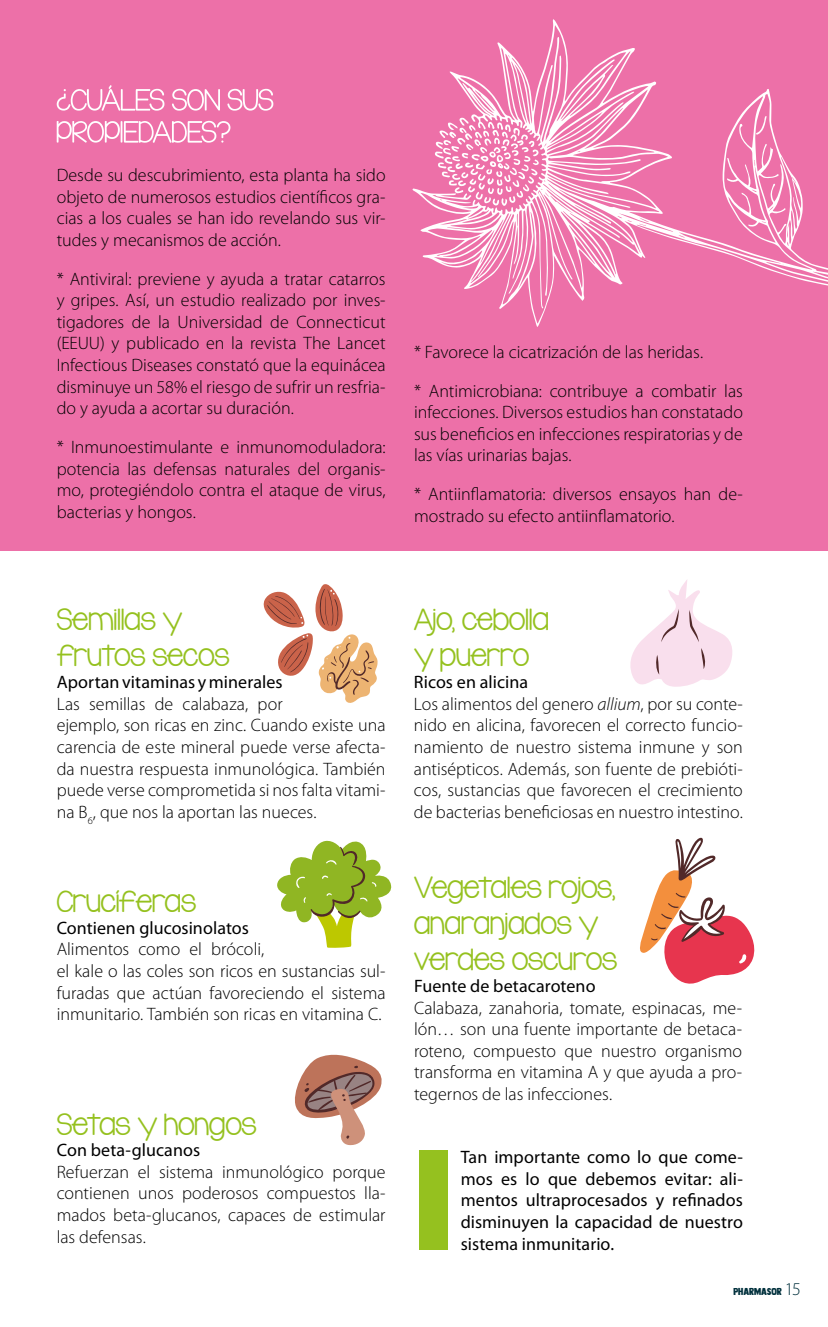
<style>
.page{position:relative;width:828px;height:1327px;background:#fff}
.page>*{position:absolute;margin:0;border:0;box-sizing:border-box;transform-origin:0 0}
.t1{font:24px/36px "KG Lego House";color:#95c11f}
.t2{font:300 18px/21.6px "Myriad Pro";color:#000;text-align:justify}
.t3{font:18px/21.6px "Myriad Pro";letter-spacing:.005em;color:#000;text-align:justify}
.t4{font:10px "DK Longreach";color:#00303c}
.s1{font-weight:400}
.s2{font-style:italic}
.s3{font-family:"Myriad Pro";font-weight:300;font-size:18px}
</style>
<div class="page">
<div style="left:0;top:0;width:828px;height:550px;background:#ed70a8"></div>
<svg style="left:57px;top:85px;width:216px;height:26px"></svg>
<svg style="left:57px;top:121px;width:173px;height:22px"></svg>
<svg style="left:412px;top:19px;width:416px;height:308px"></svg>
<svg style="left:435px;top:118px;width:137px;height:162px"></svg>
<svg style="left:756px;top:116px;width:10px;height:19px"></svg>
<svg style="left:277px;top:840px;width:115px;height:108px"></svg>
<svg style="left:263px;top:584px;width:115px;height:119px"></svg>
<svg style="left:630px;top:580px;width:103px;height:107px"></svg>
<svg style="left:295px;top:1054px;width:87px;height:91px"></svg>
<svg style="left:640px;top:838px;width:115px;height:146px"></svg>
<div style="left:419px;top:1149px;width:29px;height:100px;background:#95c11f"></div>
<p class="t2" style="left:57px;top:164px;width:330px">Desde su descubrimiento, esta planta ha sido objeto de numerosos estudios científicos gra&shy;cias a los cuales se han ido revelando sus vir&shy;tudes y mecanismos de acción.</p>
<p class="t2" style="left:57px;top:268px;width:330px">* Antiviral: previene y ayuda a tratar catarros y gripes. Así, un estudio realizado por inves&shy;tigadores de la Universidad de Connecticut (EEUU) y publicado en la revista The Lancet Infectious Diseases constató que la equinácea disminuye un 58% el riesgo de sufrir un resfria&shy;do y ayuda a acortar su duración.</p>
<p class="t2" style="left:57px;top:436px;width:330px">* Inmunoestimulante e inmunomoduladora: potencia las defensas naturales del organis&shy;mo, protegiéndolo contra el ataque de virus, bacterias y hongos.</p>
<p class="t2" style="left:414px;top:332px;width:330px;line-height:38.6px">* Favorece la cicatrización de las heridas.<br>* Antimicrobiana: contribuye a combatir las</p>
<p class="t2" style="left:414px;top:401px;width:330px">infecciones. Diversos estudios han constatado sus beneficios en infecciones respiratorias y de las vías urinarias bajas.</p>
<p class="t2" style="left:414px;top:483px;width:330px">* Antiinflamatoria: diversos ensayos han de&shy;mostrado su efecto antiinflamatorio.</p>
<h1 class="t1" style="left:57px;top:602px;width:174px">Semillas y frutos secos</h1>
<p class="t3" style="left:57px;top:671px;width:227px">Aportan vitaminas y minerales</p>
<p class="t2" style="left:57px;top:693px;width:330px;text-align:left">Las semillas de calabaza, por<br>ejemplo, son ricas en zinc. Cuando existe una carencia de este mineral puede verse afecta&shy;da nuestra respuesta inmunológica. También puede verse comprometida si nos falta vitami&shy;na B<sub>6</sub>, que nos la aportan las nueces.</p>
<h1 class="t1" style="left:57px;top:884px;width:141px">Crucíferas</h1>
<p class="t3" style="left:57px;top:916px;width:194px">Contienen glucosinolatos</p>
<p class="t2" style="left:57px;top:938px;width:330px;text-align:left">Alimentos como el brócoli,<br>el kale o las coles son ricos en sustancias sul&shy;furadas que actúan favoreciendo el sistema inmunitario. También son ricas en vitamina C.</p>
<h1 class="t1" style="left:57px;top:1106px;width:202px">Setas y hongos</h1>
<p class="t3" style="left:57px;top:1139px;width:145px">Con beta-glucanos</p>
<p class="t2" style="left:57px;top:1160px;width:330px">Refuerzan el sistema inmunológico porque contienen unos poderosos compuestos lla&shy;mados beta-glucanos, capaces de estimular las defensas.</p>
<h1 class="t1" style="left:414px;top:602px;width:136px">Ajo, cebolla y puerro</h1>
<p class="t2" style="left:414px;top:671px;width:330px;text-align:left"><span class="s1">Ricos en alicina<br></span>Los alimentos del genero <span class="s2">allium</span>, por su conte&shy;nido en alicina, favorecen el correcto funcio&shy;namiento de nuestro sistema inmune y son antisépticos. Además, son fuente de prebióti&shy;cos, sustancias que favorecen el crecimiento de bacterias beneficiosas en nuestro intestino.</p>
<h1 class="t1" style="left:414px;top:870px;width:205px">Vegetales rojos, anaranjados y verdes oscuros</h1>
<p class="t3" style="left:414px;top:975px;width:183px">Fuente de betacaroteno</p>
<p class="t2" style="left:414px;top:996px;width:330px">Calabaza, zanahoria, tomate, espinacas, me&shy;lón… son una fuente importante de betaca&shy;roteno, compuesto que nuestro organismo transforma en vitamina A y que ayuda a pro&shy;tegernos de las infecciones.</p>
<p class="t3" style="left:461px;top:1146px;width:284px">Tan importante como lo que come&shy;mos es lo que debemos evitar: ali&shy;mentos ultraprocesados y refinados disminuyen la capacidad de nuestro sistema inmunitario.</p>
<p class="t4" style="left:733px;top:1285px;width:69px">PHARMASOR <span class="s3">15</span></p>
</div>
